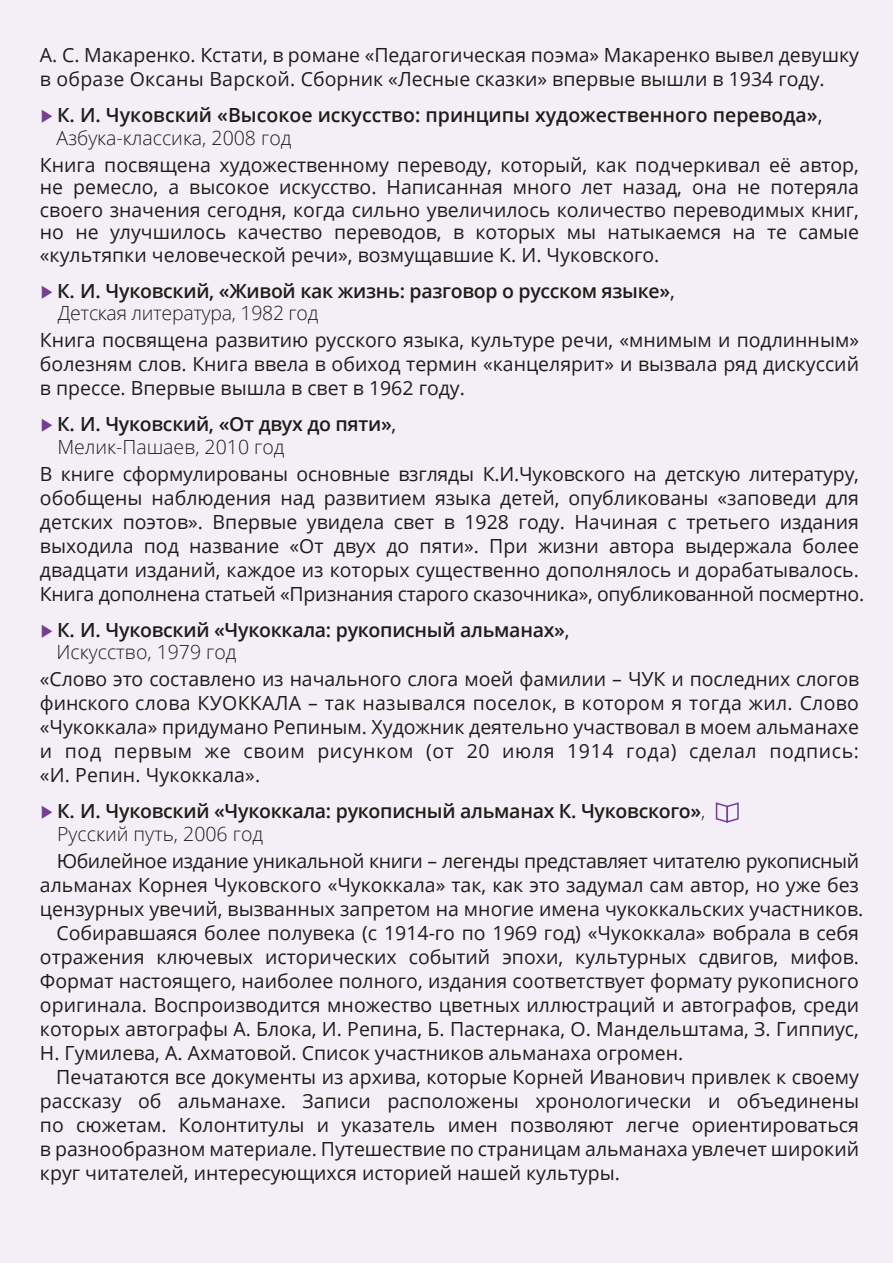
<style>
.page{position:relative;width:893px;height:1263px;background:#fff}
.page>*{position:absolute;margin:0;border:0;box-sizing:border-box;transform-origin:0 0}
.t1{font:19.5px/24px "Open Sans";color:#1d1d1b;text-align:justify}
.t2{font:600 19.5px/22.5px "Open Sans";letter-spacing:-.015em;color:#1d1d1b}
.t3{font:19.5px "Open Sans";letter-spacing:-.02em;color:#1d1d1b}
.s1{font-family:"Irma Text Pro";font-weight:400;color:#753f91}
.s2{font-weight:400}
.s3{font-weight:300}
</style>
<div class="page">
<div style="left:0;top:0;width:892px;height:1263px;background:#f4eff6"></div>
<svg style="left:715px;top:802px;width:24px;height:21px"></svg>
<p class="t1" style="left:40px;top:42px;width:821px">А. С. Макаренко. Кстати, в романе «Педагогическая поэма» Макаренко вывел девушку в образе Оксаны Варской. Сборник «Лесные сказки» впервые вышли в 1934 году.</p>
<p class="t2" style="left:57px;top:103px;width:767px;text-indent:-17px"><span class="s1">▶</span> К. И. Чуковский «Высокое искусство: принципы художественного перевода»<span class="s2">,<br></span><span class="s3">Азбука-классика, 2008 год</span></p>
<p class="t1" style="left:40px;top:153px;width:821px;line-height:22.5px">Книга посвящена художественному переводу, который, как подчеркивал её автор, не ремесло, а высокое искусство. Написанная много лет назад, она не потеряла своего значения сегодня, когда сильно увеличилось количество переводимых книг, но не улучшилось качество переводов, в которых мы натыкаемся на те самые «культяпки человеческой речи», возмущавшие К. И. Чуковского.</p>
<p class="t2" style="left:58px;top:279px;width:619px;text-indent:-18px"><span class="s1">▶</span> К. И. Чуковский, «Живой как жизнь: разговор о русском языке»<span class="s2">,<br></span><span class="s3">Детская литература, 1982 год</span></p>
<p class="t1" style="left:40px;top:327px;width:821px">Книга посвящена развитию русского языка, культуре речи, «мнимым и подлинным» болезням слов. Книга ввела в обиход термин «канцелярит» и вызвала ряд дискуссий в прессе. Впервые вышла в свет в 1962 году.</p>
<p class="t2" style="left:57px;top:412px;width:341px;text-indent:-17px"><span class="s1">▶</span> К. И. Чуковский, «От двух до пяти»<span class="s2">,<br></span><span class="s3">Мелик-Пашаев, 2010 год</span></p>
<p class="t1" style="left:40px;top:461px;width:826px;text-align:left">В книге сформулированы основные взгляды К.И.Чуковского на детскую литературу, обобщены наблюдения над развитием языка детей, опубликованы «заповеди для детских поэтов». Впервые увидела свет в 1928 году. Начиная с третьего издания выходила под название «От двух до пяти». При жизни автора выдержала более двадцати изданий, каждое из которых существенно дополнялось и дорабатывалось.<br>Книга дополнена статьей «Признания старого сказочника», опубликованной посмертно.</p>
<p class="t2" style="left:57px;top:618px;width:514px;text-indent:-17px"><span class="s1">▶</span> К. И. Чуковский «Чукоккала: рукописный альманах»<span class="s2">,<br></span><span class="s3">Искусство, 1979 год</span></p>
<p class="t1" style="left:40px;top:667px;width:821px">«Слово это составлено из начального слога моей фамилии – ЧУК и последних слогов финского слова КУОККАЛА – так назывался поселок, в котором я тогда жил. Слово «Чукоккала» придумано Репиным. Художник деятельно участвовал в моем альманахе и под первым же своим рисунком (от 20 июля 1914 года) сделал подпись: «И. Репин. Чукоккала».</p>
<p class="t2" style="left:57px;top:799px;width:650px;text-indent:-17px"><span class="s1">▶</span> К. И. Чуковский «Чукоккала: рукописный альманах К. Чуковского»<span class="s3">,<br>Русский путь, 2006 год</span></p>
<p class="t3" style="left:57px;top:847px;width:804px">Юбилейное издание уникальной книги – легенды представляет читателю рукописный</p>
<p class="t1" style="left:40px;top:872px;width:820px">альманах Корнея Чуковского «Чукоккала» так, как это задумал сам автор, но уже без</p>
<p class="t1" style="left:40px;top:896px;width:825px">цензурных увечий, вызванных запретом на многие имена чукоккальских участников.</p>
<p class="t1" style="left:56px;top:920px;width:804px">Собиравшаяся более полувека (с 1914-го по 1969 год) «Чукоккала» вобрала в себя</p>
<p class="t1" style="left:40px;top:944px;width:821px">отражения ключевых исторических событий эпохи, культурных сдвигов, мифов.</p>
<p class="t1" style="left:40px;top:968px;width:821px">Формат настоящего, наиболее полного, издания соответствует формату рукописного</p>
<p class="t1" style="left:40px;top:992px;width:821px">оригинала. Воспроизводится множество цветных иллюстраций и автографов, среди</p>
<p class="t1" style="left:40px;top:1016px;width:821px">которых автографы А. Блока, И. Репина, Б. Пастернака, О. Мандельштама, З. Гиппиус,</p>
<p class="t1" style="left:40px;top:1040px;width:645px">Н. Гумилева, А. Ахматовой. Список участников альманаха огромен.</p>
<p class="t1" style="left:56px;top:1064px;width:804px">Печатаются все документы из архива, которые Корней Иванович привлек к своему</p>
<p class="t1" style="left:40px;top:1088px;width:821px">рассказу об альманахе. Записи расположены хронологически и объединены</p>
<p class="t1" style="left:40px;top:1112px;width:821px">по сюжетам. Колонтитулы и указатель имен позволяют легче ориентироваться</p>
<p class="t1" style="left:40px;top:1136px;width:821px">в разнообразном материале. Путешествие по страницам альманаха увлечет широкий</p>
<p class="t1" style="left:40px;top:1160px;width:581px">круг читателей, интересующихся историей нашей культуры.</p>
</div>
